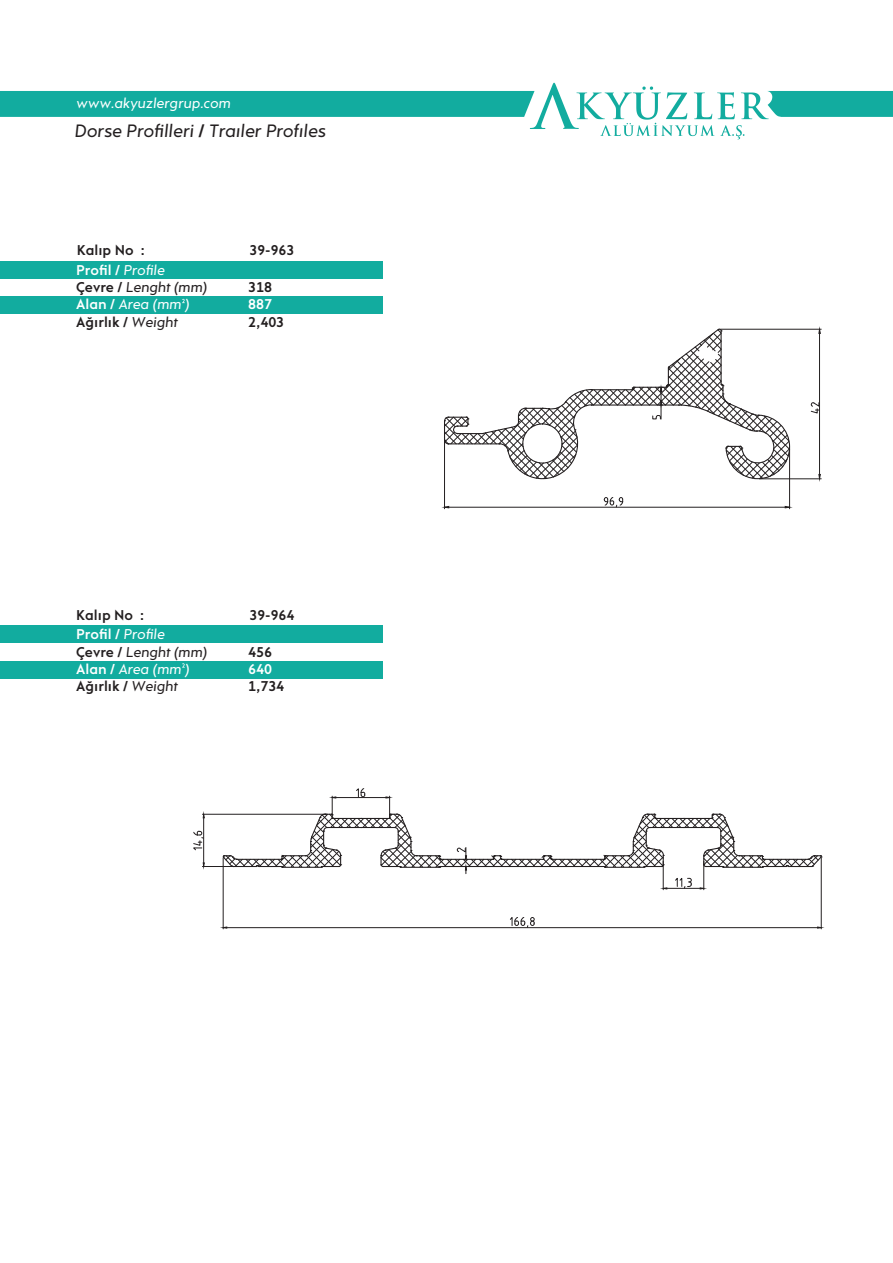
<style>
.page{position:relative;width:893px;height:1263px;background:#fff}
.page>*{position:absolute;margin:0;border:0;box-sizing:border-box;transform-origin:0 0}
.t1{font:italic 18.3px "Rams";color:#231f20}
.t2{font:italic 14.55px/17.4px "Rams";color:#231f20}
.t3{font:700 14.55px "Rams";color:#231f20}
.t4{font:italic 14.55px "Rams";color:#fff}
.t5{font:700 14.55px "Rams";color:#fff}
.s1{font-weight:700;font-style:normal}
.s2{font-weight:700;font-style:normal;color:#fff}
.s3{color:#fff}
</style>
<div class="page">
<div style="left:0;top:261px;width:383px;height:17px;background:#12ac9f"></div>
<div style="left:0;top:297px;width:383px;height:17px;background:#12ac9f"></div>
<div style="left:0;top:625px;width:383px;height:17px;background:#12ac9f"></div>
<div style="left:0;top:661px;width:383px;height:17px;background:#12ac9f"></div>
<svg style="left:182px;top:663px;width:3px;height:5px"></svg>
<svg style="left:0;top:83px;width:893px;height:56px"></svg>
<hr style="left:789px;top:449px;width:1px;height:60px;background:#231f20">
<hr style="left:444px;top:436px;width:1px;height:73px;background:#231f20">
<hr style="left:449px;top:507px;width:336px;height:1px;background:#231f20">
<svg style="left:784px;top:506px;width:6px;height:3px"></svg>
<svg style="left:604px;top:497px;width:19px;height:11px"></svg>
<hr style="left:759px;top:478px;width:62px;height:1px;background:#231f20">
<hr style="left:721px;top:329px;width:100px;height:1px;background:#231f20">
<hr style="left:819px;top:333px;width:1px;height:141px;background:#231f20">
<svg style="left:818px;top:474px;width:3px;height:6px"></svg>
<svg style="left:818px;top:328px;width:3px;height:6px"></svg>
<svg style="left:810px;top:402px;width:9px;height:12px"></svg>
<svg style="left:444px;top:328px;width:347px;height:154px"></svg>
<hr style="left:202px;top:866px;width:33px;height:1px;background:#231f20">
<hr style="left:202px;top:814px;width:125px;height:1px;background:#231f20">
<hr style="left:203px;top:818px;width:1px;height:45px;background:#231f20">
<svg style="left:202px;top:862px;width:3px;height:5px"></svg>
<svg style="left:202px;top:813px;width:3px;height:5px"></svg>
<svg style="left:193px;top:831px;width:11px;height:20px"></svg>
<hr style="left:223px;top:858px;width:1px;height:71px;background:#231f20">
<hr style="left:821px;top:858px;width:1px;height:71px;background:#231f20">
<hr style="left:227px;top:927px;width:591px;height:1px;background:#231f20">
<svg style="left:222px;top:926px;width:5px;height:3px"></svg>
<svg style="left:817px;top:926px;width:5px;height:3px"></svg>
<svg style="left:509px;top:917px;width:26px;height:11px"></svg>
<svg style="left:222px;top:788px;width:601px;height:102px"></svg>
<p class="t4" style="left:76px;top:94px;width:156px">www.akyuzlergrup.com</p>
<p class="t1" style="left:75px;top:120px;width:253px">Dorse Profilleri <span class="s1">/</span> Traıler Profıles</p>
<p class="t3" style="left:77px;top:241px;width:69px">Kalıp No :</p>
<p class="t2" style="left:76px;top:261px;width:132px"><span class="s2">Profil /</span> <span class="s3">Profile<br></span><span class="s1">Çevre /</span> Lenght (mm)<br><span class="s2">Alan /</span> <span class="s3">Area (mm )<br></span><span class="s1">Ağırlık /</span> Weight</p>
<p class="t3" style="left:249px;top:241px;width:46px">39-963</p>
<p class="t3" style="left:248px;top:278px;width:25px">318</p>
<p class="t5" style="left:248px;top:296px;width:25px">887</p>
<p class="t3" style="left:248px;top:313px;width:38px">2,403</p>
<p class="t3" style="left:76px;top:607px;width:69px">Kalıp No :</p>
<p class="t2" style="left:76px;top:625px;width:132px"><span class="s2">Profil /</span> <span class="s3">Profile<br></span><span class="s1">Çevre /</span> Lenght (mm)<br><span class="s2">Alan /</span> <span class="s3">Area (mm )<br></span><span class="s1">Ağırlık /</span> Weight</p>
<p class="t3" style="left:249px;top:606px;width:46px">39-964</p>
<p class="t3" style="left:248px;top:643px;width:25px">456</p>
<p class="t5" style="left:248px;top:660px;width:25px">640</p>
<p class="t3" style="left:248px;top:678px;width:38px">1,734</p>
</div>
